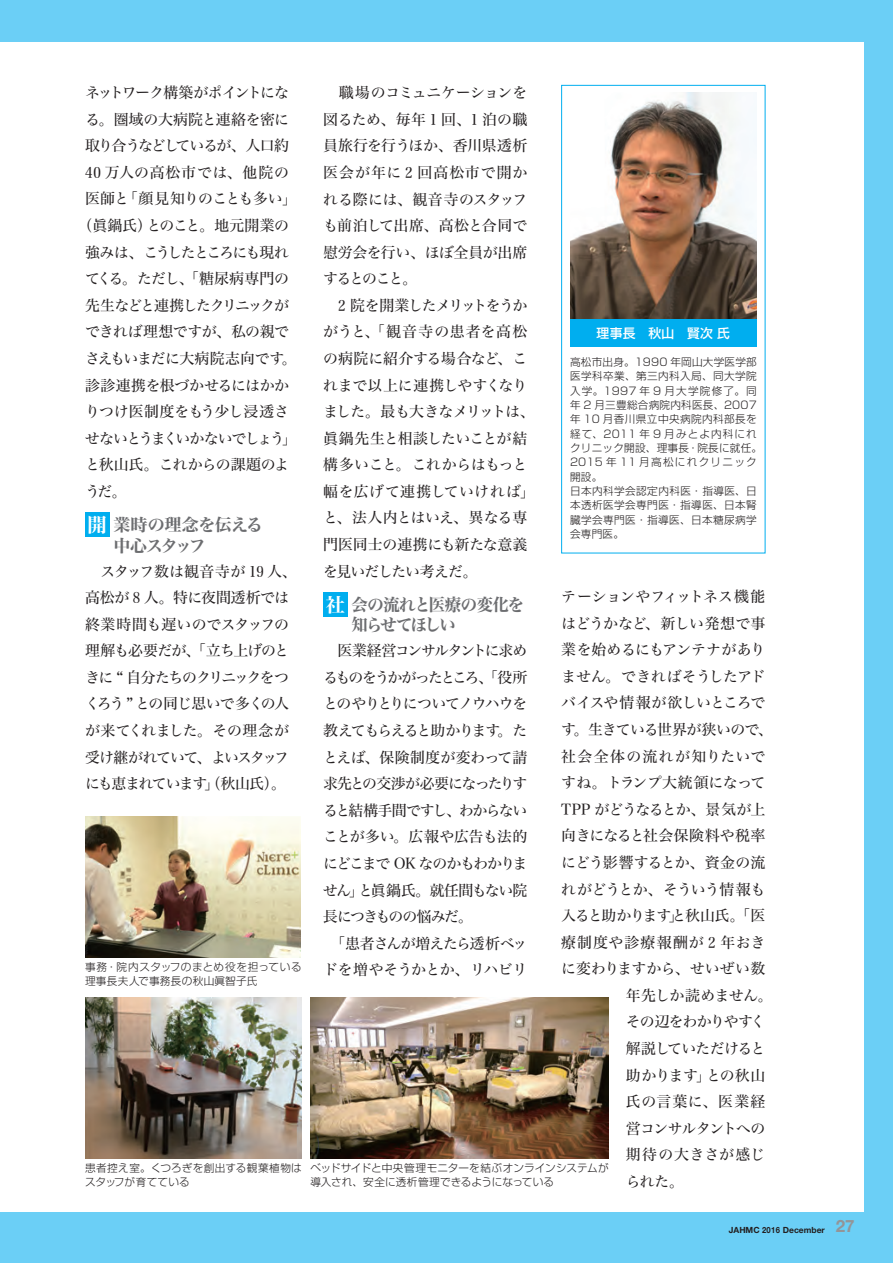
<style>
.page{position:relative;width:893px;height:1263px;background:#6bcff6}
.page>*{position:absolute;margin:0;border:0;box-sizing:border-box;transform-origin:0 0}
.t1{font:19.2px "Hira Min Std W7";color:#fff}
.t2{font:16.95px/20.2px "Hira Min Std W7";letter-spacing:-.045em;color:#6c6d70;scale:.96 1}
.t3{font:16.95px/20.2px "Hira Min Std W7";letter-spacing:-.045em;color:#6c6d70}
.t4{font:14.85px/26.5px "Hira Min Std W4";letter-spacing:-.02em;color:#231f20}
.t5{font:14.85px/26.5px "Hira Min Std W4";letter-spacing:-.04em;color:#231f20}
.t6{font:14.85px/26.5px "Hira Min Std W4";letter-spacing:-.075em;color:#231f20}
.t7{font:14.85px "Hira Min Std W4";letter-spacing:-.01em;color:#231f20}
.t8{font:14.85px "Hira Min Std W4";letter-spacing:-.015em;color:#231f20}
.t9{font:14.85px "Hira Min Std W4";letter-spacing:-.06em;color:#231f20}
.t10{font:14.85px "Hira Min Std W4";letter-spacing:-.105em;color:#231f20}
.t11{font:14.85px "Hira Min Std W4";letter-spacing:-.08em;color:#231f20}
.t12{font:14.85px "Hira Min Std W4";letter-spacing:-.095em;color:#231f20}
.t13{font:14.85px "Hira Min Std W4";letter-spacing:.005em;color:#231f20}
.t14{font:14.85px "Hira Min Std W4";letter-spacing:-.11em;color:#231f20}
.t15{font:14.85px "Hira Min Std W4";letter-spacing:-.1em;color:#231f20}
.t16{font:14.85px "Hira Min Std W4";letter-spacing:.05em;color:#231f20}
.t17{font:14.85px "Hira Min Std W4";letter-spacing:-.005em;color:#231f20}
.t18{font:14.85px "Hira Min Std W4";letter-spacing:.02em;color:#231f20}
.t19{font:14.85px "Hira Min Std W4";color:#231f20}
.t20{font:14.85px "Hira Min Std W4";letter-spacing:.09em;color:#231f20}
.t21{font:14.85px "Hira Min Std W4";letter-spacing:.06em;color:#231f20}
.t22{font:14.85px "Hira Min Std W4";letter-spacing:-.065em;color:#231f20}
.t23{font:14.85px "Hira Min Std W4";letter-spacing:-.07em;color:#231f20}
.t24{font:14.85px "Hira Min Std W4";letter-spacing:.055em;color:#231f20}
.t25{font:14.85px "Hira Min Std W4";letter-spacing:.045em;color:#231f20}
.t26{font:500 12.75px "Shin Go Pro";letter-spacing:.03em;color:#fff}
.t27{font:300 10.65px/14.4px "Shin Go Pro";letter-spacing:.035em;color:#231f20}
.t28{font:300 10.65px/13.8px "Shin Go Pro";letter-spacing:.01em;color:#231f20}
.t29{font:700 8.55px "Helvetica Neue LT Std";color:#231f20}
.s1{font-size:16.95px;color:#939598}
</style>
<div class="page">
<div style="left:0;top:43px;width:863px;height:1169px;background:#fff"></div>
<div style="left:561px;top:85px;width:204px;height:468px;border:1px solid #00aeef"></div>
<img style="left:570px;top:92px;width:186px;height:227px">
<div style="left:570px;top:319px;width:186px;height:28px;background:#00aeef"></div>
<div style="left:85px;top:512px;width:24px;height:25px;background:#00aeef"></div>
<div style="left:323px;top:592px;width:24px;height:24px;background:#00aeef"></div>
<img style="left:86px;top:816px;width:215px;height:141px">
<img style="left:310px;top:997px;width:298px;height:162px">
<img style="left:85px;top:997px;width:217px;height:162px">
<p class="t11" style="left:85px;top:82px;width:206px">ネットワーク構築がポイントにな</p>
<p class="t7" style="left:85px;top:108px;width:206px">る。圏域の大病院と連絡を密に</p>
<p class="t12" style="left:85px;top:135px;width:206px">取り合うなどしているが、人口約</p>
<p class="t16" style="left:85px;top:162px;width:206px">40 万人の高松市では、他院の</p>
<p class="t5" style="left:85px;top:185px;width:213px">医師と「顔見知りのことも多い」</p>
<p class="t13" style="left:78px;top:215px;width:213px">（眞鍋氏）とのこと。地元開業の</p>
<p class="t14" style="left:85px;top:241px;width:206px">強みは、こうしたところにも現れ</p>
<p class="t8" style="left:85px;top:268px;width:206px">てくる。ただし、「糖尿病専門の</p>
<p class="t15" style="left:85px;top:295px;width:206px">先生などと連携したクリニックが</p>
<p class="t5" style="left:85px;top:318px;width:206px">できれば理想ですが、私の親で</p>
<p class="t5" style="left:85px;top:345px;width:213px">さえもいまだに大病院志向です。</p>
<p class="t8" style="left:85px;top:374px;width:206px">診診連携を根づかせるにはかか</p>
<p class="t17" style="left:85px;top:401px;width:206px">りつけ医制度をもう少し浸透さ</p>
<p class="t10" style="left:85px;top:427px;width:213px">せないとうまくいかないでしょう」</p>
<p class="t7" style="left:85px;top:454px;width:206px">と秋山氏。これからの課題のよ</p>
<p class="t5" style="left:85px;top:478px;width:43px">うだ。</p>
<p class="t3" style="left:113px;top:515px;width:151px">業時の理念を伝える中心スタッフ</p>
<p class="t1" style="left:88px;top:511px;width:21px">開</p>
<p class="t5" style="left:85px;top:557px;width:213px">　スタッフ数は観音寺が 19 人、高松が 8 人。特に夜間透析では終業時間も遅いのでスタッフの理解も必要だが、「立ち上げのときに “ 自分たちのクリニックをつくろう ” との同じ思いで多くの人が来てくれました。その理念が受け継がれていて、よいスタッフにも恵まれています」（秋山氏）。</p>
<p class="t27" style="left:85px;top:958px;width:218px;line-height:13.8px">事務・院内スタッフのまとめ役を担っている理事長夫人で事務長の秋山眞智子氏</p>
<p class="t27" style="left:85px;top:1160px;width:218px;line-height:13.8px">患者控え室。くつろぎを創出する観葉植物はスタッフが育てている</p>
<p class="t4" style="left:323px;top:79px;width:213px">　職場のコミュニケーションを図るため、毎年 1 回、1 泊の職員旅行を行うほか、香川県透析医会が年に 2 回高松市で開かれる際には、観音寺のスタッフも前泊して出席、高松と合同で慰労会を行い、ほぼ全員が出席するとのこと。<br>　2 院を開業したメリットをうかがうと、「観音寺の患者を高松の病院に紹介する場合など、これまで以上に連携しやすくなりました。最も大きなメリットは、眞鍋先生と相談したいことが結構多いこと。これからはもっと幅を広げて連携していければ」と、法人内とはいえ、異なる専門医同士の連携にも新たな意義を見いだしたい考えだ。</p>
<p class="t2" style="left:352px;top:595px;width:181px">会の流れと医療の変化を知らせてほしい</p>
<p class="t26" style="left:596px;top:322px;width:135px">理事長　秋山　賢次 氏</p>
<p class="t27" style="left:570px;top:353px;width:194px">高松市出身。1990 年岡山大学医学部医学科卒業、第三内科入局、同大学院入学。1997 年 9 月大学院修了。同年 2 月三豊総合病院内科医長、2007年 10 月香川県立中央病院内科部長を経て、2011 年 9 月みとよ内科にれクリニック開設、理事長・院長に就任。<br>2015 年 11 月高松にれクリニック開設。<br>日本内科学会認定内科医・指導医、日本透析医学会専門医・指導医、日本腎臓学会専門医・指導医、日本糖尿病学会専門医。</p>
<p class="t7" style="left:561px;top:586px;width:206px">テーションやフィットネス機能</p>
<p class="t5" style="left:561px;top:610px;width:206px">はどうかなど、新しい発想で事</p>
<p class="t7" style="left:561px;top:639px;width:206px">業を始めるにもアンテナがあり</p>
<p class="t8" style="left:561px;top:666px;width:206px">ません。できればそうしたアド</p>
<p class="t5" style="left:561px;top:689px;width:206px">バイスや情報が欲しいところで</p>
<p class="t5" style="left:561px;top:716px;width:213px">す。生きている世界が狭いので、</p>
<p class="t20" style="left:561px;top:745px;width:206px">社会全体の流れが知りたいで</p>
<p class="t4" style="left:561px;top:769px;width:206px">すね。トランプ大統領になって</p>
<p class="t9" style="left:561px;top:798px;width:206px">TPP がどうなるとか、景気が上</p>
<p class="t18" style="left:561px;top:825px;width:206px">向きになると社会保険料や税率</p>
<p class="t5" style="left:561px;top:849px;width:206px">にどう影響するとか、資金の流</p>
<p class="t5" style="left:561px;top:875px;width:206px">れがどうとか、そういう情報も</p>
<p class="t6" style="left:561px;top:902px;width:206px">入ると助かります」と秋山氏。「医</p>
<p class="t21" style="left:561px;top:931px;width:206px">療制度や診療報酬が 2 年おき</p>
<p class="t19" style="left:561px;top:958px;width:206px">に変わりますから、せいぜい数</p>
<p class="t4" style="left:626px;top:982px;width:148px">年先しか読めません。</p>
<p class="t22" style="left:626px;top:1011px;width:141px">その辺をわかりやすく</p>
<p class="t9" style="left:626px;top:1038px;width:141px">解説していただけると</p>
<p class="t4" style="left:626px;top:1061px;width:141px">助かります」との秋山</p>
<p class="t24" style="left:626px;top:1091px;width:141px">氏の言葉に、医業経</p>
<p class="t23" style="left:626px;top:1117px;width:141px">営コンサルタントへの</p>
<p class="t25" style="left:626px;top:1144px;width:141px">期待の大きさが感じ</p>
<p class="t5" style="left:626px;top:1168px;width:60px">られた。</p>
<p class="t1" style="left:326px;top:590px;width:21px">社</p>
<p class="t6" style="left:323px;top:637px;width:206px">　医業経営コンサルタントに求めるものをうかがったところ、「役所とのやりとりについてノウハウを教えてもらえると助かります。たとえば、保険制度が変わって請求先との交渉が必要になったりすると結構手間ですし、わからないことが多い。広報や広告も法的にどこまで OK なのかもわかりません」と眞鍋氏。就任間もない院長につきものの悩みだ。<br>　「患者さんが増えたら透析ベッドを増やそうかとか、リハビリ</p>
<p class="t28" style="left:310px;top:1160px;width:300px">ベッドサイドと中央管理モニターを結ぶオンラインシステムが導入され、安全に透析管理できるようになっている</p>
<p class="t29" style="left:729px;top:1224px;width:127px">JAHMC 2016 December <span class="s1">27</span></p>
</div>
